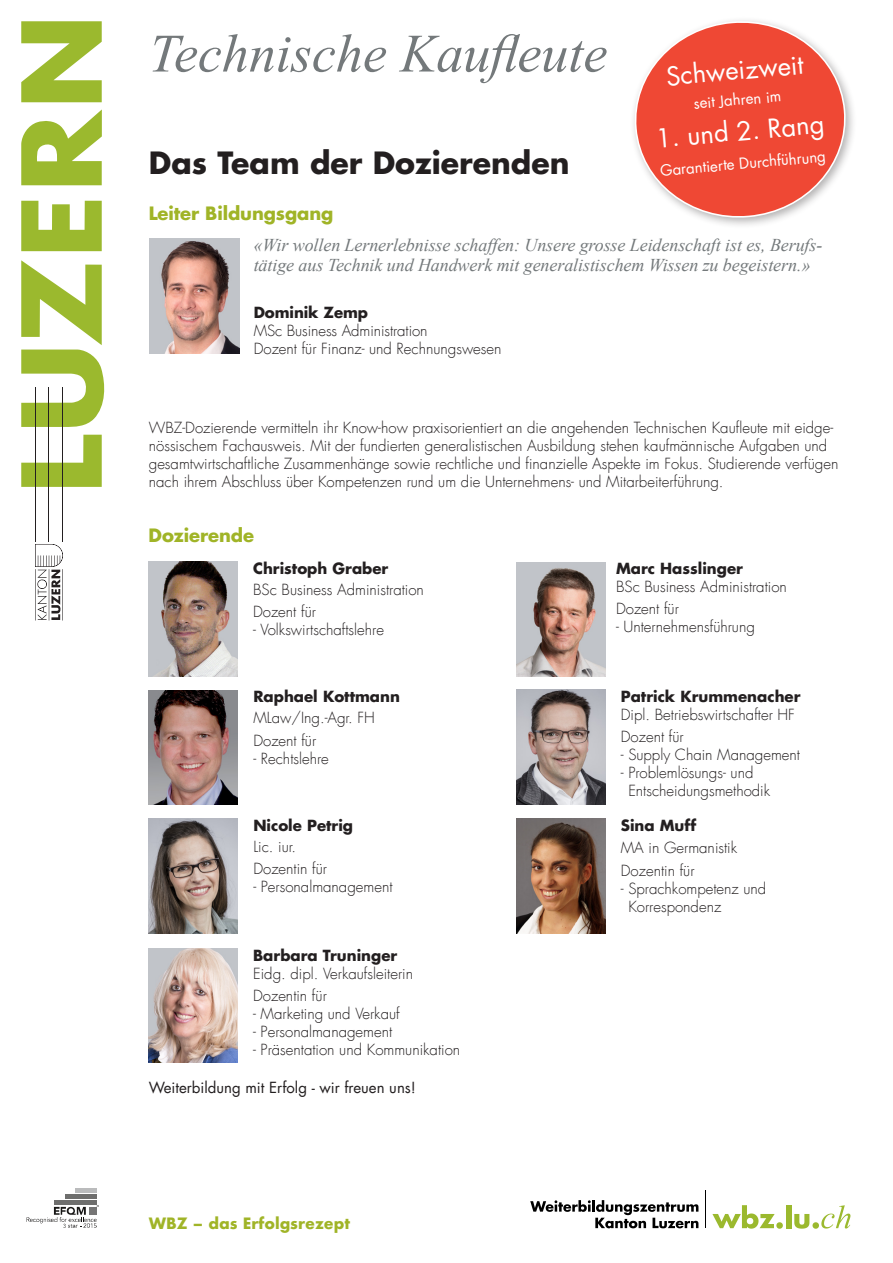
<style>
.page{position:relative;width:893px;height:1263px;background:#fff}
.page>*{position:absolute;margin:0;border:0;box-sizing:border-box;transform-origin:0 0}
.t1{font:italic 54px "Times New Roman";color:#74797b}
.t2{font:30px "Futura Luzern Bold 2";color:#231f20}
.t3{font:25.5px "Futura Luzern Book 2";color:#fff}
.t4{font:italic 18px/19.5px "Times New Roman";letter-spacing:-.005em;color:#74797b}
.t5{font:18px "Futura Luzern Bold 2";letter-spacing:-.005em;color:#a0b427}
.t6{font:700 15.3px "Futura ND Kanton Luzern";color:#a0b427}
.t7{font:15px/18px "Futura Luzern Light 2";color:#231f20}
.t8{font:15px/21px "Futura Luzern Bold 2";color:#231f20}
.t9{font:15px "Futura Luzern Book 2";color:#231f20}
.t10{font:15px "Futura Luzern Book 2";color:#fff}
.s1{font-family:"Futura Luzern Bold 2"}
.s2{font-family:"Futura Luzern Light 2"}
</style>
<div class="page">
<hr style="left:54px;top:1201px;width:43px;height:4px;background:#6e6e6d">
<hr style="left:65px;top:1195px;width:32px;height:4px;background:#6e6e6d">
<hr style="left:75px;top:1189px;width:22px;height:4px;background:#babbbc">
<svg style="left:27px;top:1205px;width:72px;height:23px"></svg>
<svg style="left:21px;top:21px;width:81px;height:81px"></svg>
<svg style="left:21px;top:260px;width:83px;height:167px"></svg>
<svg style="left:21px;top:201px;width:81px;height:50px"></svg>
<svg style="left:21px;top:435px;width:81px;height:52px"></svg>
<svg style="left:21px;top:109px;width:81px;height:76px"></svg>
<hr style="left:49px;top:388px;width:1px;height:154px;background:#231f20">
<hr style="left:62px;top:388px;width:1px;height:154px;background:#231f20">
<svg style="left:35px;top:544px;width:28px;height:76px"></svg>
<hr style="left:35px;top:388px;width:1px;height:154px;background:#231f20">
<svg style="left:530px;top:1200px;width:168px;height:28px"></svg>
<hr style="left:705px;top:1190px;width:1px;height:38px;background:#000">
<svg style="left:712px;top:1205px;width:71px;height:24px"></svg>
<div style="left:786px;top:1205px;width:5px;height:23px;background:#9bb92e"></div>
<svg style="left:794px;top:1205px;width:56px;height:24px"></svg>
<img style="left:150px;top:239px;width:89px;height:115px">
<img style="left:516px;top:819px;width:90px;height:114px">
<img style="left:516px;top:563px;width:89px;height:113px">
<img style="left:516px;top:689px;width:90px;height:115px">
<img style="left:149px;top:561px;width:89px;height:115px">
<img style="left:149px;top:690px;width:89px;height:115px">
<img style="left:149px;top:819px;width:89px;height:114px">
<img style="left:149px;top:948px;width:89px;height:115px">
<div style="left:630px;top:16px;width:227px;height:213px;background:#231f20;opacity:.35"></div>
<svg style="left:631px;top:17px;width:218px;height:204px"></svg>
<h1 class="t1" style="left:149px;top:16px;width:460px">Technische Kaufleute</h1>
<p class="t2" style="left:149px;top:142px;width:422px">Das Team der Dozierenden</p>
<p class="t3" style="left:665px;top:60px;width:139px;rotate:-5deg">Schweizweit</p>
<p class="t10" style="left:693px;top:94px;width:90px;rotate:-5deg">seit Jahren im</p>
<p class="t3" style="left:655px;top:122px;width:170px;rotate:-5deg">1. und 2. Rang</p>
<p class="t10" style="left:659px;top:161px;width:168px;rotate:-5deg">Garantierte Durchführung</p>
<p class="t5" style="left:149px;top:201px;width:186px">Leiter Bildungsgang</p>
<p class="t4" style="left:254px;top:235px;width:570px">«Wir wollen Lernerlebnisse schaffen: Unsere grosse Leidenschaft ist es, Berufs&shy;tätige aus Technik und Handwerk mit generalistischem Wissen zu begeistern.»</p>
<p class="t8" style="left:254px;top:301px;width:116px">Dominik Zemp</p>
<p class="t7" style="left:254px;top:322px;width:175px">MSc Business Administration</p>
<p class="t7" style="left:254px;top:340px;width:249px">Dozent für Finanz- und Rechnungswesen</p>
<p class="t7" style="left:149px;top:419px;width:691px">WBZ-Dozierende vermitteln ihr Know-how praxisorientiert an die angehenden Technischen Kaufleute mit eidge&shy;nössischem Fachausweis. Mit der fundierten generalistischen Ausbildung stehen kaufmännische Aufgaben und gesamtwirtschaftliche Zusammenhänge sowie rechtliche und finanzielle Aspekte im Fokus. Studierende verfügen nach ihrem Abschluss über Kompetenzen rund um die Unternehmens- und Mitarbeiterführung.</p>
<p class="t5" style="left:149px;top:523px;width:107px">Dozierende</p>
<p class="t7" style="left:253px;top:558px;width:172px;line-height:21px"><span class="s1">Christoph Graber<br></span>BSc Business Administration</p>
<p class="t7" style="left:253px;top:603px;width:64px">Dozent für</p>
<p class="t7" style="left:253px;top:621px;width:132px">- Volkswirtschaftslehre</p>
<p class="t7" style="left:253px;top:687px;width:148px;line-height:21px"><span class="s1">Raphael Kottmann<br></span>MLaw/Ing.-Agr. FH</p>
<p class="t7" style="left:253px;top:732px;width:64px">Dozent für</p>
<p class="t7" style="left:253px;top:750px;width:77px">- Rechtslehre</p>
<p class="t8" style="left:253px;top:815px;width:101px">Nicole Petrig<br><span class="s2">Lic. iur.</span></p>
<p class="t7" style="left:253px;top:860px;width:75px">Dozentin für</p>
<p class="t7" style="left:253px;top:878px;width:141px">- Personalmanagement</p>
<p class="t7" style="left:253px;top:947px;width:161px"><span class="s1">Barbara Truninger<br></span>Eidg. dipl. Verkaufsleiterin</p>
<p class="t7" style="left:253px;top:987px;width:75px">Dozentin für</p>
<p class="t7" style="left:253px;top:1005px;width:148px">- Marketing und Verkauf</p>
<p class="t7" style="left:253px;top:1023px;width:141px">- Personalmanagement</p>
<p class="t7" style="left:253px;top:1041px;width:209px">- Präsentation und Kommunikation</p>
<p class="t9" style="left:149px;top:1077px;width:269px">Weiterbildung mit Erfolg - wir freuen uns!</p>
<p class="t6" style="left:149px;top:1212px;width:203px">WBZ – das Erfolgsrezept</p>
<p class="t7" style="left:616px;top:560px;width:172px"><span class="s1">Marc Hasslinger<br></span>BSc Business Administration</p>
<p class="t7" style="left:616px;top:600px;width:64px">Dozent für</p>
<p class="t7" style="left:616px;top:618px;width:140px">- Unternehmensführung</p>
<p class="t7" style="left:621px;top:688px;width:181px"><span class="s1">Patrick Krummenacher<br></span>Dipl. Betriebswirtschafter HF</p>
<p class="t7" style="left:621px;top:728px;width:64px">Dozent für</p>
<p class="t7" style="left:621px;top:746px;width:181px">- Supply Chain Management</p>
<p class="t7" style="left:628px;top:764px;width:143px;text-indent:-7px">- Problemlösungs- und<br>Entscheidungsmethodik</p>
<p class="t8" style="left:621px;top:815px;width:77px">Sina Muff</p>
<p class="t7" style="left:621px;top:839px;width:118px">MA in Germanistik</p>
<p class="t7" style="left:621px;top:862px;width:75px">Dozentin für</p>
<p class="t7" style="left:628px;top:880px;width:139px;text-indent:-7px">- Sprachkompetenz und<br>Korrespondenz</p>
</div>
